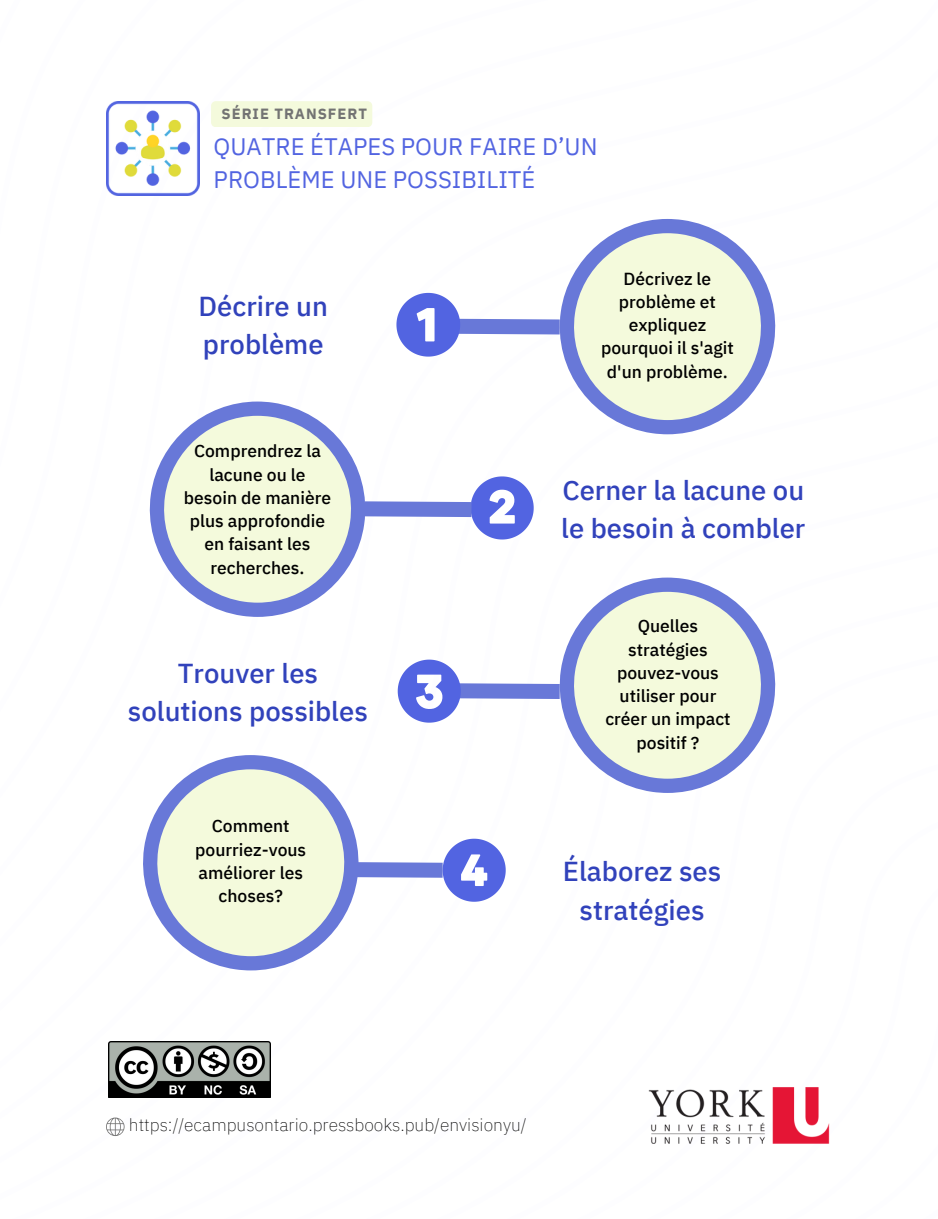
<style>
.page{position:relative;width:938px;height:1219px;background:#fff}
.page>*{position:absolute;margin:0;border:0;box-sizing:border-box;transform-origin:0 0}
.t1{font:500 27.38px/38.2px "IBM Plex Sans";color:#3142bb}
.t2{font:23.75px/33px "IBM Plex Sans";color:#5264e1}
.t3{font:200 17.5px "IBM Plex Sans";color:#000}
.t4{font:500 17.38px/23.2px "IBM Plex Sans";color:#000;text-align:center}
.t5{font:700 14.75px "IBM Plex Sans";letter-spacing:.065em;color:#737373}
</style>
<div class="page">
<img style="left:106px;top:102px;width:94px;height:93px">
<svg style="left:106px;top:1117px;width:18px;height:19px"></svg>
<svg style="left:630px;top:219px;width:145px;height:146px"></svg>
<img style="left:648px;top:1087px;width:182px;height:57px">
<img style="left:108px;top:1041px;width:162px;height:57px">
<div style="left:211px;top:101px;width:161px;height:26px;background:#f4fadc"></div>
<svg style="left:143px;top:825px;width:147px;height:145px"></svg>
<svg style="left:768px;top:647px;width:7px;height:77px"></svg>
<svg style="left:150px;top:226px;width:618px;height:737px"></svg>
<h1 class="t5" style="left:221px;top:104px;width:147px">SÉRIE TRANSFERT</h1>
<h3 class="t2" style="left:214px;top:130px;width:385px">QUATRE ÉTAPES POUR FAIRE D’UN<br>PROBLÈME UNE POSSIBILITÉ</h3>
<p class="t1" style="left:198px;top:286px;width:131px">Décrire un problème</p>
<h3 class="t4" style="left:184px;top:439px;width:149px">Comprendrez la lacune ou le besoin de manière plus approfondie en faisant les recherches.</h3>
<h1 class="t1" style="left:128px;top:653px;width:241px;text-align:center">Trouver les solutions possibles</h1>
<p class="t4" style="left:195px;top:814px;width:112px">Comment pourriez-vous améliorer les choses?</p>
<p class="t4" style="left:601px;top:266px;width:134px">Décrivez le problème et expliquez pourquoi il s'agit d'un problème.</p>
<p class="t1" style="left:561px;top:471px;width:246px">Cerner la lacune ou le besoin à combler</p>
<p class="t4" style="left:605px;top:614px;width:127px">Quelles stratégies pouvez-vous utiliser pour créer un impact positif ?</p>
<h3 class="t1" style="left:563px;top:852px;width:160px;text-align:center">Élaborez ses stratégies</h3>
<h2 class="t3" style="left:129px;top:1113px;width:399px">https://ecampusontario.pressbooks.pub/envisionyu/</h2>
</div>
